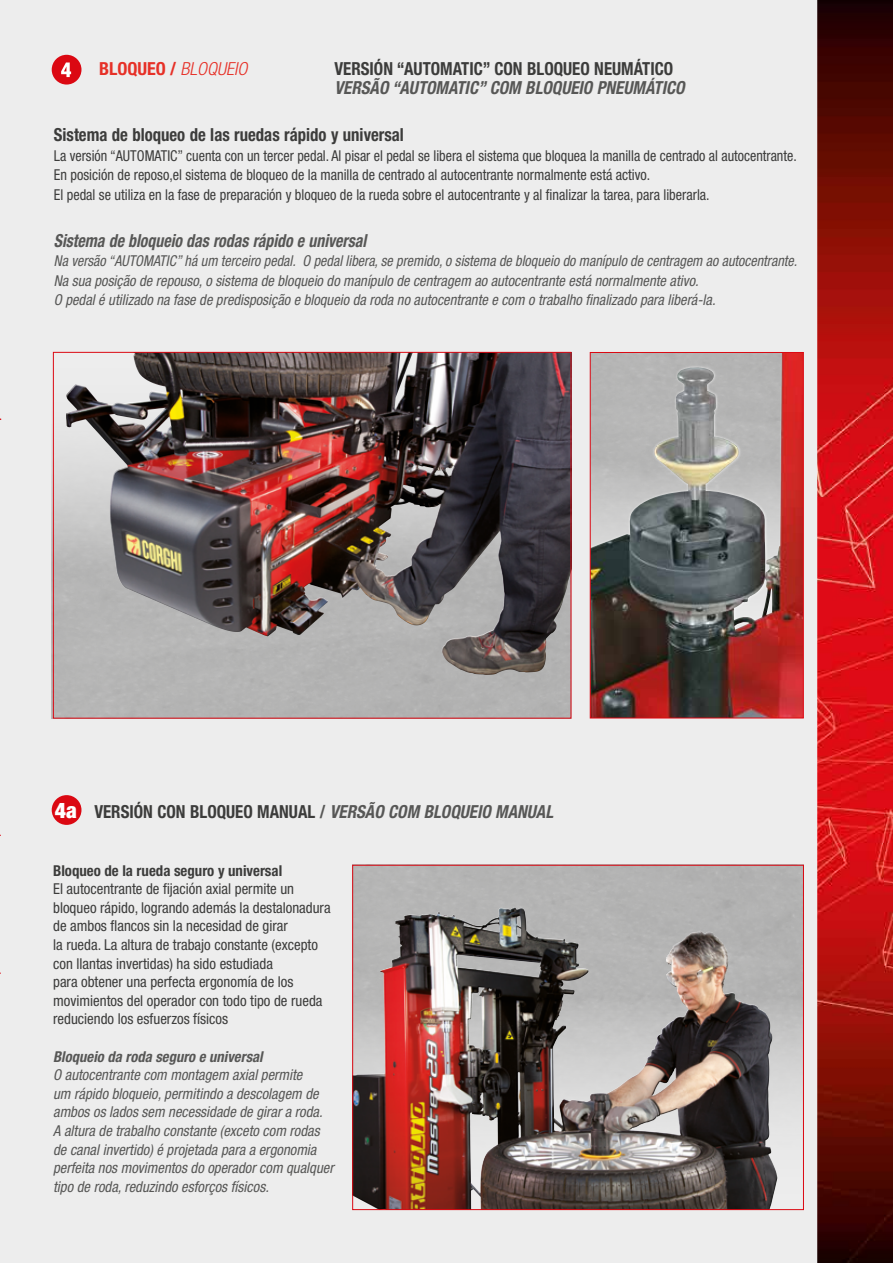
<style>
.page{position:relative;width:893px;height:1263px;background:#fff}
.page>*{position:absolute;margin:0;border:0;box-sizing:border-box;transform-origin:0 0}
.t1{font:900 condensed 21.6px "Helvetica Neue LT Std";color:#fff}
.t2{font:700 condensed 18px "Helvetica Neue LT Std";color:#3c3c3b;scale:.94 1}
.t3{font:700 condensed 18px "Helvetica Neue LT Std";color:#3c3c3b;scale:.93 1}
.t4{font:italic 700 condensed 18px "Helvetica Neue LT Std";color:#575756;scale:.88 1}
.t5{font:italic 700 condensed 18px "Helvetica Neue LT Std";color:#575756;scale:.94 1}
.t6{font:700 condensed 18px "Helvetica Neue LT Std";color:#e63027}
.t7{font:condensed 15px/19.5px "Helvetica Neue LT Std";color:#3c3c3b;scale:.94 1}
.t8{font:italic condensed 15px/19.5px "Helvetica Neue LT Std";color:#575756;scale:.94 1}
.t9{font:condensed 15px/18.6px "Helvetica Neue LT Std";color:#3c3c3b}
.t10{font:italic condensed 15px/18.6px "Helvetica Neue LT Std";color:#575756}
.t11{font:700 condensed 15px "Helvetica Neue LT Std";color:#3c3c3b}
.t12{font:italic 700 condensed 15px "Helvetica Neue LT Std";color:#575756}
.s1{font-weight:300;font-style:italic}
.s2{color:#575756}
.s3{font-style:italic;color:#575756}
</style>
<div class="page">
<img style="left:1px;top:0;width:892px;height:1263px">
<hr style="left:0;top:0;width:1px;height:1263px;background:#ededed">
<div style="left:354px;top:867px;width:448px;height:35px;background:#b3b3b3"></div>
<img style="left:52px;top:352px;width:517px;height:366px">
<div style="left:353px;top:908px;width:450px;height:301px;background:#000;opacity:.75"></div>
<div style="left:352px;top:865px;width:452px;height:345px;border:1px solid #db0812"></div>
<div style="left:52px;top:55px;width:29px;height:30px;background:#db0812;border-radius:50%"></div>
<svg style="left:61px;top:63px;width:10px;height:14px"></svg>
<div style="left:67px;top:675px;width:502px;height:23px;background:#b3b3b3"></div>
<div style="left:67px;top:352px;width:504px;height:323px;background:#000;opacity:.45"></div>
<div style="left:52px;top:795px;width:29px;height:30px;background:#db0812;border-radius:50%"></div>
<img style="left:592px;top:354px;width:210px;height:362px">
<div style="left:590px;top:352px;width:214px;height:366px;border:1px solid #db0812"></div>
<p class="t6" style="left:99px;top:58px;width:154px">B L O Q U E O / <span class="s1">BLOQUEIO</span></p>
<p class="t2" style="left:334px;top:58px;width:362px">VERSIÓN “AUTOMATIC” CON BLOQUEO NEUMÁTICO</p>
<p class="t5" style="left:334px;top:77px;width:378px">VERSÃO “AUTOMATIC”COM BLOQUEIO PNEUMÁTICO</p>
<p class="t3" style="left:54px;top:124px;width:378px">Sistema de bloqueo de las ruedas rápido y universal</p>
<p class="t7" style="left:54px;top:146px;width:792px">La versión “AUTOMATIC” cuenta con un tercer pedal. Al pisar el pedal se libera el sistema que bloquea la manilla de centrado al autocentrante.<br>En posición de reposo,el sistema de bloqueo de la manilla de centrado al autocentrante normalmente está activo.<br>El pedal se utiliza en la fase de preparación y bloqueo de la rueda sobre el autocentrante y al finalizar la tarea, para liberarla.</p>
<p class="t4" style="left:54px;top:230px;width:361px">Sistemadebloqueiodasrodasrápidoeuniversal</p>
<p class="t8" style="left:54px;top:251px;width:796px">Na versão “AUTOMATIC”há um terceiro pedal. O pedallibera,se premido,o sistema de bloqueio do manípulo de centragem ao autocentrante.<br>Na sua posição de repouso,o sistema de bloqueio do manípulo de centragem ao autocentrante está normalmente ativo.<br>O pedalé utilizado na fase de predisposição e bloqueio da roda no autocentrante e com o trabalho finalizado para liberá-la.</p>
<h1 class="t1" style="left:55px;top:797px;width:24px">4a</h1>
<p class="t2" style="left:94px;top:801px;width:494px">VERSIÓN CON BLOQUEO MANUAL <span class="s2">/</span> <span class="s3">VERSÃO COM BLOQUEIO MANUAL</span></p>
<p class="t11" style="left:53px;top:861px;width:231px">Bloqueo de la rueda seguro y universal</p>
<p class="t9" style="left:53px;top:879px;width:279px">El autocentrante de fijación axial permite un bloqueo rápido, logrando además la destalonadura de ambos flancos sin la necesidad de girar<br>la rueda. La altura de trabajo constante (excepto con llantas invertidas) ha sido estudiada<br>para obtener una perfecta ergonomía de los movimientos del operador con todo tipo de rueda reduciendo los esfuerzos físicos</p>
<p class="t12" style="left:53px;top:1047px;width:215px">Bloqueio da roda seguro e universal</p>
<p class="t10" style="left:53px;top:1065px;width:285px">O autocentrante com montagem axialpermite<br>um rápido bloqueio,permitindo a descolagem de ambososladossem necessidade de girara roda.<br>A altura de trabalho constante (exceto com rodas de canalinvertido) é projetada para a ergonomia perfeita nosmovimentosdo operadorcom qualquer tipo de roda,reduzindo esforçosfísicos.</p>
</div>
